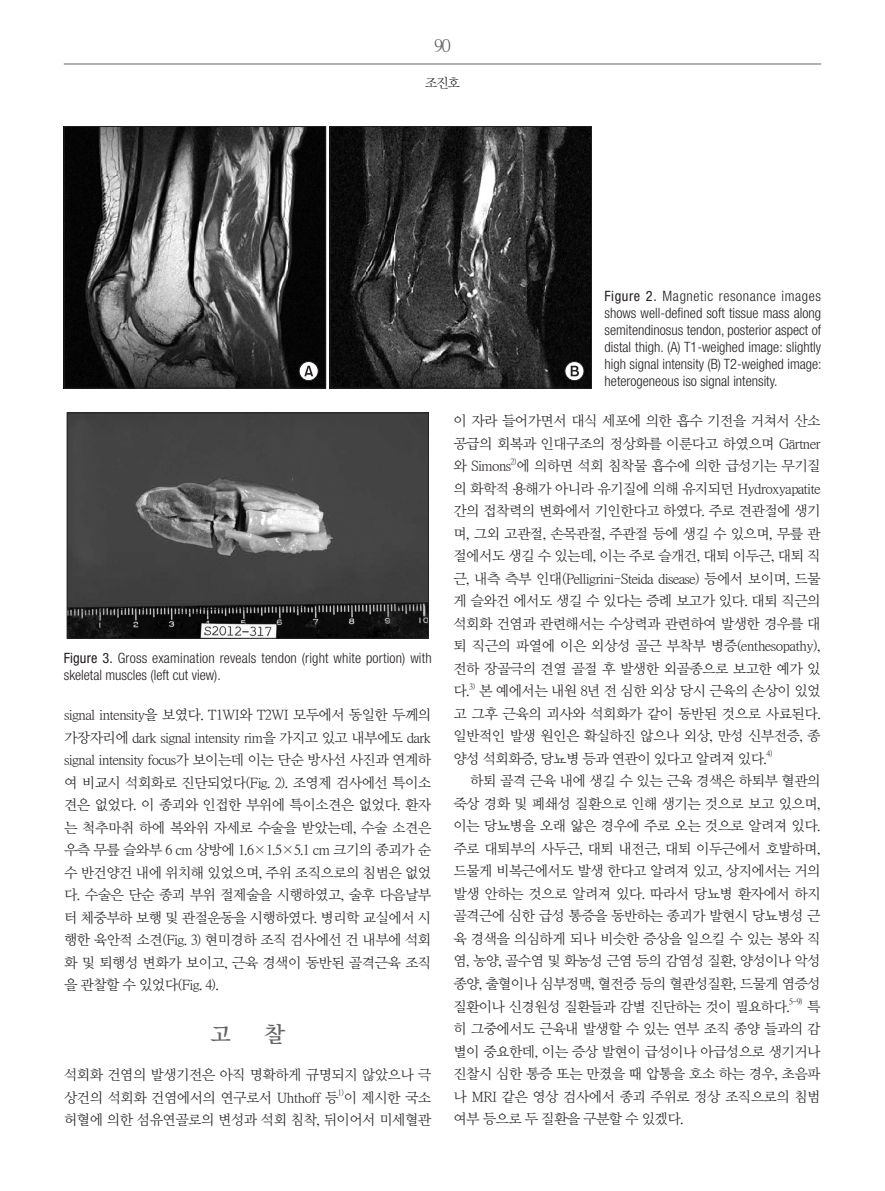
<style>
.page{position:relative;width:885px;height:1191px;background:#fff}
.page>*{position:absolute;margin:0;border:0;box-sizing:border-box;transform-origin:0 0}
.서론{font:22.5px "Ymjo 440";color:#636366}
.t1{font:18px "Ymjo 420";color:#636366}
.바탕글{font:14.25px/22.5px "Ymjo 420";letter-spacing:-.1em;color:#231f20;text-align:justify}
.그림제목{font:300 condensed 14.25px/17.1px "Helvetica Neue";color:#231f20;text-align:justify}
.쪽제목{font:13.5px "YDIY Mj O320";color:#231f20}
.바탕글-2{font:8.25px "Ymjo 420";color:#231f20}
.s1{font-weight:400}
.s2{font-family:"Batang"}
</style>
<div class="page">
<hr style="left:64px;top:64px;width:757px;height:1px;background:#636366">
<svg style="left:64px;top:126px;width:527px;height:262px;background:#3d3d3d"></svg>
<svg style="left:299px;top:361px;width:19px;height:20px"></svg>
<div style="left:299px;top:361px;width:19px;height:20px;border:1px solid #231f20;border-radius:50%"></div>
<svg style="left:304px;top:366px;width:9px;height:10px"></svg>
<svg style="left:565px;top:361px;width:19px;height:20px"></svg>
<div style="left:564px;top:361px;width:20px;height:20px;border:1px solid #231f20;border-radius:50%"></div>
<svg style="left:570px;top:366px;width:9px;height:10px"></svg>
<img style="left:69px;top:414px;width:358px;height:222px">
<div style="left:67px;top:412px;width:362px;height:226px;border:1px solid #231f20"></div>
<p class="t1" style="left:434px;top:37px;width:19px">90</p>
<p class="쪽제목" style="left:425px;top:76px;width:37px">조진호</p>
<p class="그림제목" style="left:604px;top:287px;width:218px"><span class="s1">Figure 2.</span> Magnetic resonance images shows well-defined soft tissue mass along semitendinosus tendon, posterior aspect of distal thigh. (A) T1-weighed image: slightly high signal intensity (B) T2-weighed image: heterogeneous iso signal intensity.</p>
<p class="그림제목" style="left:64px;top:649px;width:369px"><span class="s1">Figure 3.</span> Gross examination reveals tendon (right white portion) with skeletal muscles (left cut view).</p>
<p class="바탕글" style="left:64px;top:704px;width:369px">signal intensity을 보였다. T1WI와 T2WI 모두에서 동일한 두께의 가장자리에 dark signal intensity rim을 가지고 있고 내부에도 dark signal intensity focus가 보이는데 이는 단순 방사선 사진과 연계하 여 비교시 석회화로 진단되었다(Fig. 2). 조영제 검사에선 특이소 견은 없었다. 이 종괴와 인접한 부위에 특이소견은 없었다. 환자 는 척추마취 하에 복와위 자세로 수술을 받았는데, 수술 소견은 우측 무릎 슬와부 6 cm 상방에 1.6×1.5×5.1 cm 크기의 종괴가 순 수 반건양건 내에 위치해 있었으며, 주위 조직으로의 침범은 없었 다. 수술은 단순 종괴 부위 절제술을 시행하였고, 술후 다음날부 터 체중부하 보행 및 관절운동을 시행하였다. 병리학 교실에서 시 행한 육안적 소견(Fig. 3) 현미경하 조직 검사에선 건 내부에 석회 화 및 퇴행성 변화가 보이고, 근육 경색이 동반된 골격근육 조직 을 관찰할 수 있었다(Fig. 4).</p>
<p class="서론" style="left:209px;top:1022px;width:24px">고</p>
<p class="서론" style="left:263px;top:1022px;width:24px">찰</p>
<p class="바탕글" style="left:64px;top:1064px;width:369px">석회화 건염의 발생기전은 아직 명확하게 규명되지 않았으나 극 상건의 석회화 건염에서의 연구로서 Uhthoff 등 이 제시한 국소</p>
<p class="바탕글-2" style="left:337px;top:1088px;width:8px">1)</p>
<p class="바탕글" style="left:64px;top:1109px;width:369px">허혈에 의한 섬유연골로의 변성과 석회 침착, 뒤이어서 미세혈관</p>
<p class="바탕글" style="left:453px;top:410px;width:369px">이 자라 들어가면서 대식 세포에 의한 흡수 기전을 거쳐서 산소 공급의 회복과 인대구조의 정상화를 이룬다고 하였으며 G<span class="s2">ä</span>rtner 와 Simons 에 의하면 석회 침착물 흡수에 의한 급성기는 무기질</p>
<p class="바탕글-2" style="left:510px;top:457px;width:8px">2)</p>
<p class="바탕글" style="left:453px;top:478px;width:369px">의 화학적 용해가 아니라 유기질에 의해 유지되던 Hydroxyapatite 간의 접착력의 변화에서 기인한다고 하였다. 주로 견관절에 생기 며, 그외 고관절, 손목관절, 주관절 등에 생길 수 있으며, 무릎 관 절에서도 생길 수 있는데, 이는 주로 슬개건, 대퇴 이두근, 대퇴 직 근, 내측 측부 인대(Pelligrini-Steida disease) 등에서 보이며, 드물 게 슬와건 에서도 생길 수 있다는 증례 보고가 있다. 대퇴 직근의 석회화 건염과 관련해서는 수상력과 관련하여 발생한 경우를 대 퇴 직근의 파열에 이은 외상성 골근 부착부 병증(enthesopathy), 전하 장골극의 견열 골절 후 발생한 외골종으로 보고한 예가 있 다.</p>
<p class="바탕글-2" style="left:469px;top:682px;width:8px">3)</p>
<p class="바탕글" style="left:453px;top:680px;width:369px;text-indent:26px">본 예에서는 내원 8년 전 심한 외상 당시 근육의 손상이 있었 고 그후 근육의 괴사와 석회화가 같이 동반된 것으로 사료된다. 일반적인 발생 원인은 확실하진 않으나 외상, 만성 신부전증, 종 양성 석회화증, 당뇨병 등과 연관이 있다고 알려져 있다.</p>
<p class="바탕글-2" style="left:766px;top:749px;width:8px">4)</p>
<p class="바탕글" style="left:453px;top:770px;width:369px;text-indent:17px">하퇴 골격 근육 내에 생길 수 있는 근육 경색은 하퇴부 혈관의 죽상 경화 및 폐쇄성 질환으로 인해 생기는 것으로 보고 있으며, 이는 당뇨병을 오래 앓은 경우에 주로 오는 것으로 알려져 있다. 주로 대퇴부의 사두근, 대퇴 내전근, 대퇴 이두근에서 호발하며, 드물게 비복근에서도 발생 한다고 알려져 있고, 상지에서는 거의 발생 안하는 것으로 알려져 있다. 따라서 당뇨병 환자에서 하지 골격근에 심한 급성 통증을 동반하는 종괴가 발현시 당뇨병성 근 육 경색을 의심하게 되나 비슷한 증상을 일으킬 수 있는 봉와 직 염, 농양, 골수염 및 화농성 근염 등의 감염성 질환, 양성이나 악성 종양, 출혈이나 심부정맥, 혈전증 등의 혈관성질환, 드물게 염증성 질환이나 신경원성 질환들과 감별 진단하는 것이 필요하다.</p>
<p class="바탕글-2" style="left:788px;top:997px;width:16px">5-9)</p>
<p class="바탕글" style="left:453px;top:995px;width:369px;text-indent:354px">특 히 그중에서도 근육내 발생할 수 있는 연부 조직 종양 들과의 감 별이 중요한데, 이는 증상 발현이 급성이나 아급성으로 생기거나 진찰시 심한 통증 또는 만졌을 때 압통을 호소 하는 경우, 초음파 나 MRI 같은 영상 검사에서 종괴 주위로 정상 조직으로의 침범 여부 등으로 두 질환을 구분할 수 있겠다.</p>
</div>
